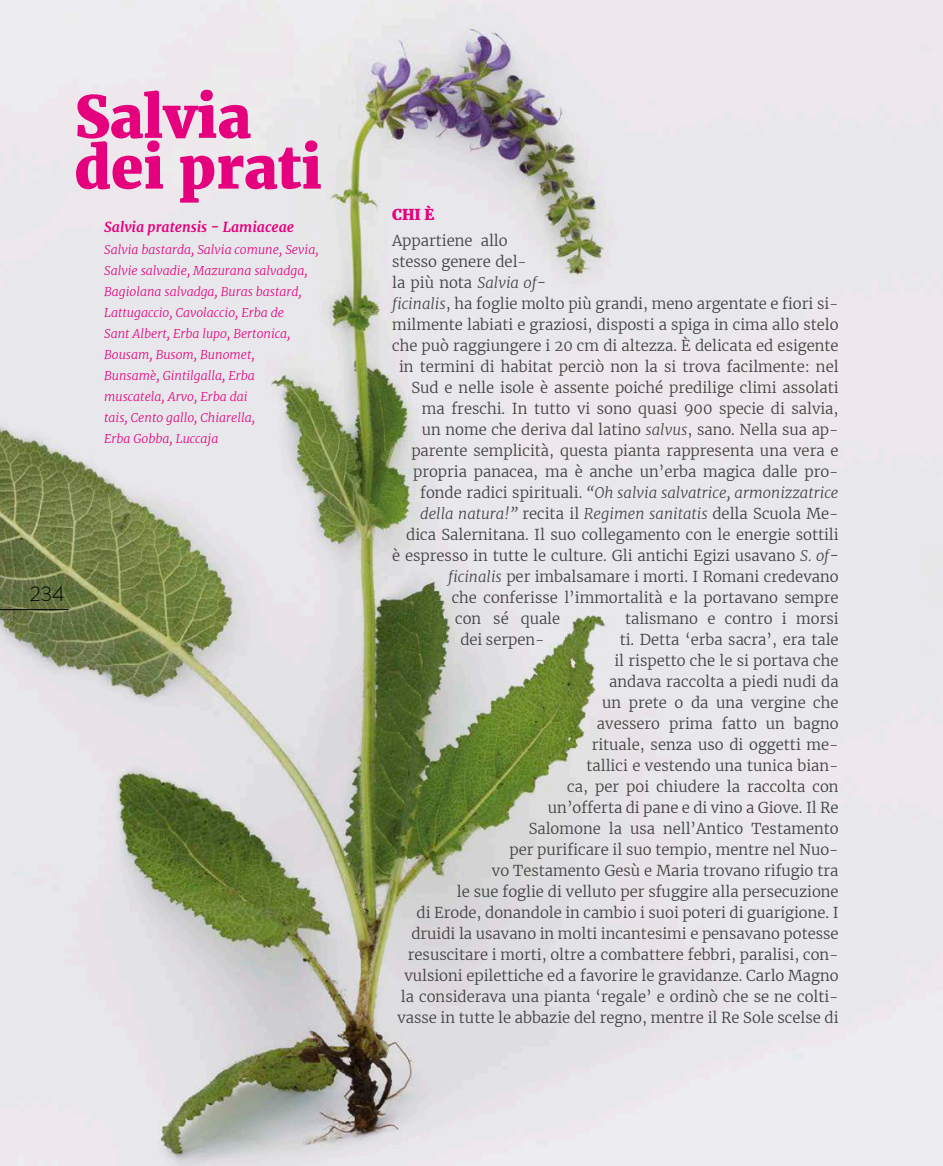
<style>
.page{position:relative;width:943px;height:1166px;background:#fff}
.page>*{position:absolute;margin:0;border:0;box-sizing:border-box;transform-origin:0 0}
.t1{font:900 57.75px/50.8px "Merriweather";color:#e5007d}
.t2{font:300 21px "Brandon Grotesque";color:#000}
.t3{font:300 14.88px/21px "Merriweather";color:#414140;text-align:right}
.t4{font:italic 300 14.88px "Merriweather";color:#414140}
.t5{font:900 14.88px "Merriweather";color:#e5007d}
.t6{font:italic 700 14px "Merriweather";color:#e5007d}
.t7{font:italic 300 12.25px/21px "Merriweather";color:#e5007d}
.s1{font-style:italic}
.s2{font-style:normal}
</style>
<div class="page">
<img style="left:0;top:0;width:943px;height:1166px">
<hr style="left:0;top:609px;width:69px;height:1px;background:#000">
<h1 class="t1" style="left:74px;top:91px;width:249px">Salvia dei prati</h1>
<p class="t6" style="left:104px;top:218px;width:191px">Salvia pratensis - Lamiaceae</p>
<p class="t7" style="left:104px;top:238px;width:216px">Salvia bastarda, Salvia comune, Sevia,<br>Salvie salvadie, Mazurana salvadga,<br>Bagiolana salvadga, Buras bastard,<br>Lattugaccio, Cavolaccio, Erba de<br>Sant Albert, Erba lupo, Bertonica,<br>Bousam, Busom, Bunomet,<br>Bunsamè, Gintilgalla, Erba<br>muscatela, Arvo, Erba dai<br>tais, Cento gallo, Chiarella,<br>Erba Gobba, Luccaja</p>
<h2 class="t2" style="left:30px;top:580px;width:36px">234</h2>
<p class="t5" style="left:392px;top:204px;width:44px">CHI È</p>
<p class="t3" style="left:392px;top:229px;width:117px">Appartiene allo</p>
<p class="t3" style="left:392px;top:250px;width:136px">stesso genere del-</p>
<p class="t3" style="left:392px;top:271px;width:156px">la più nota <span class="s1">Salvia of-</span></p>
<p class="t3" style="left:392px;top:292px;width:448px"><span class="s1">ficinalis</span>, ha foglie molto più grandi, meno argentate e fiori si-</p>
<p class="t3" style="left:392px;top:313px;width:448px">milmente labiati e graziosi, disposti a spiga in cima allo stelo</p>
<p class="t3" style="left:392px;top:334px;width:448px">che può raggiungere i 20 cm di altezza. È delicata ed esigente</p>
<p class="t3" style="left:399px;top:355px;width:441px">in termini di habitat perciò non la si trova facilmente: nel</p>
<p class="t3" style="left:411px;top:376px;width:429px">Sud e nelle isole è assente poiché predilige climi assolati</p>
<p class="t3" style="left:422px;top:398px;width:418px">ma freschi. In tutto vi sono quasi 900 specie di salvia,</p>
<p class="t3" style="left:422px;top:419px;width:418px">un nome che deriva dal latino <span class="s1">salvus</span>, sano. Nella sua ap-</p>
<p class="t3" style="left:411px;top:440px;width:429px">parente semplicità, questa pianta rappresenta una vera e</p>
<p class="t3" style="left:413px;top:461px;width:427px">propria panacea, ma è anche un’erba magica dalle pro-</p>
<p class="t4" style="left:420px;top:482px;width:420px"><span class="s2">fonde radici spirituali.</span> “Oh salvia salvatrice, armonizzatrice</p>
<p class="t4" style="left:420px;top:503px;width:420px">della natura!” <span class="s2">recita il</span> Regimen sanitatis <span class="s2">della Scuola Me-</span></p>
<p class="t3" style="left:406px;top:524px;width:434px">dica Salernitana. Il suo collegamento con le energie sottili</p>
<p class="t3" style="left:392px;top:545px;width:448px">è espresso in tutte le culture. Gli antichi Egizi usavano <span class="s1">S. of-</span></p>
<p class="t3" style="left:448px;top:566px;width:392px"><span class="s1">ficinalis</span> per imbalsamare i morti. I Romani credevano</p>
<p class="t3" style="left:451px;top:587px;width:388px">che conferisse l’immortalità e la portavano sempre</p>
<p class="t3" style="left:455px;top:608px;width:107px">con sé quale</p>
<p class="t3" style="left:625px;top:608px;width:215px">talismano e contro i morsi</p>
<p class="t3" style="left:460px;top:629px;width:86px">dei serpen-</p>
<p class="t3" style="left:397px;top:629px;width:443px">ti. Detta ‘erba sacra’, era tale<br>il rispetto che le si portava che<br>andava raccolta a piedi nudi da<br>un prete o da una vergine che<br>avessero prima fatto un bagno<br>rituale, senza uso di oggetti me-<br>tallici e vestendo una tunica bian-<br>ca, per poi chiudere la raccolta con<br>un’offerta di pane e di vino a Giove. Il Re<br>Salomone la usa nell’Antico Testamento<br>per purificare il suo tempio, mentre nel Nuo-<br>vo Testamento Gesù e Maria trovano rifugio tra<br>le sue foglie di velluto per sfuggire alla persecuzione<br>di Erode, donandole in cambio i suoi poteri di guarigione. I druidi la usavano in molti incantesimi e pensavano potesse resuscitare i morti, oltre a combattere febbri, paralisi, con&shy;vulsioni epilettiche ed a favorire le gravidanze. Carlo Magno la considerava una pianta ‘regale’ e ordinò che se ne colti&shy;vasse in tutte le abbazie del regno, mentre il Re Sole scelse di</p>
</div>
